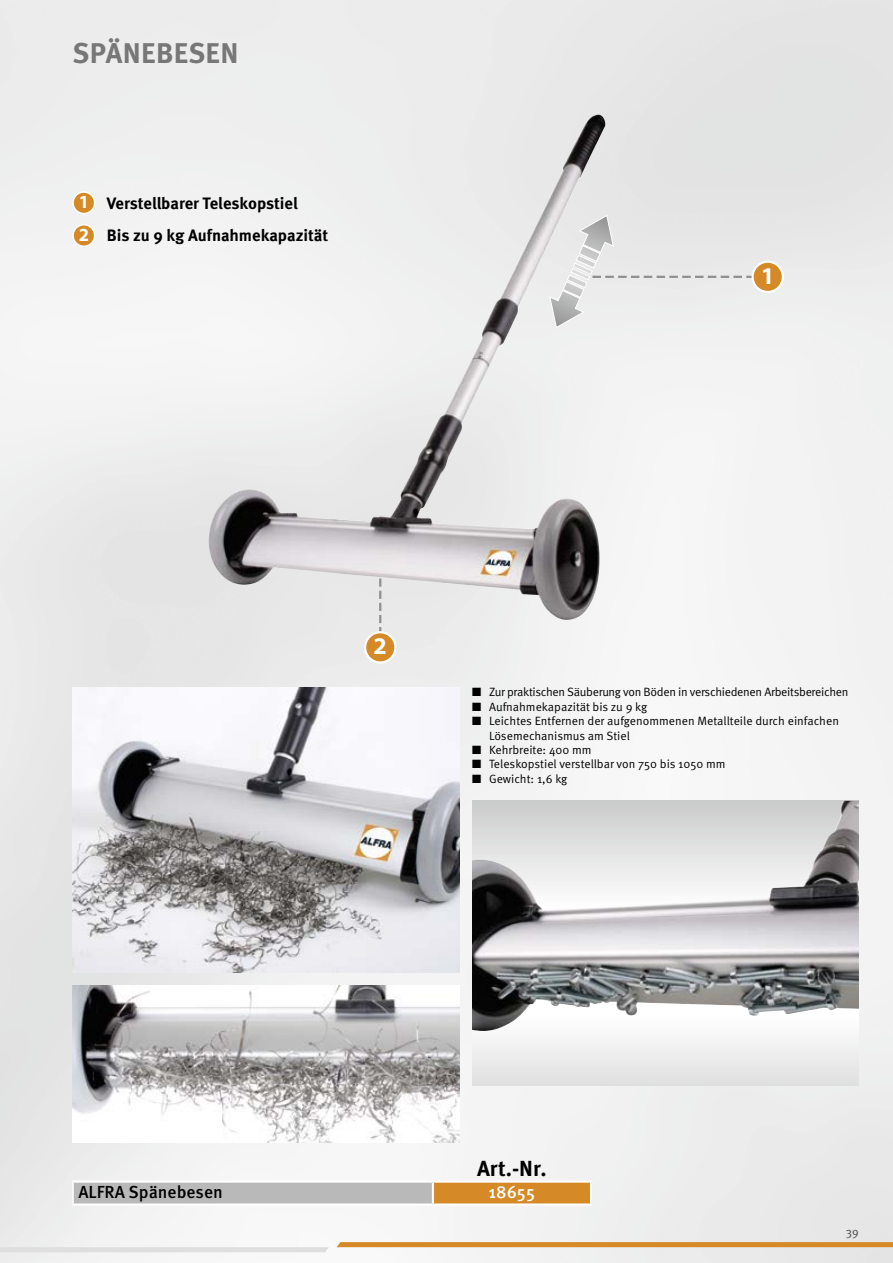
<style>
.page{position:relative;width:893px;height:1263px;background:#fff}
.page>*{position:absolute;margin:0;border:0;box-sizing:border-box;transform-origin:0 0}
.Ü2_Grey-Design{font:700 28.5px "Meta OT";letter-spacing:.015em;color:#777}
.Detail_Punkt_Kreis{font:700 24px "Myriad Pro";color:#fff}
.Art-Nr_Überschrift_g{font:700 21.75px "Meta OT";color:#000}
.t1{font:700 18.6px "Myriad Pro";color:#fff}
.Art-Name_zu_Art-Nr{font:500 17.4px "Meta OT";color:#000}
.Art-Nr_rechts{font:500 17.4px "Meta OT";color:#fff}
.Aufzählpunkte_Vortei{font:700 16.5px "Meta OT";letter-spacing:-.005em;color:#000}
.t2{font:12px/14.4px "Meta OT";letter-spacing:-.005em;color:#000}
.t3{font:12px "Meta OT";letter-spacing:-.025em;color:#000}
.t4{font:12px "Meta OT";color:#5e5e5d}
</style>
<div class="page">
<img style="left:0;top:0;width:893px;height:1263px">
<svg style="left:337px;top:1242px;width:556px;height:5px;background:#d58c2b"></svg>
<div style="left:0;top:1247px;width:329px;height:5px;background:#dedede"></div>
<div style="left:73px;top:1181px;width:360px;height:23px;background:#b9b9ba"></div>
<div style="left:433px;top:1181px;width:158px;height:23px;background:#d58a27"></div>
<hr style="left:72px;top:1180px;width:361px;height:3px;background:#fff">
<hr style="left:433px;top:1180px;width:158px;height:3px;background:#fff">
<hr style="left:432px;top:1183px;width:2px;height:20px;background:#fff">
<hr style="left:72px;top:1203px;width:361px;height:3px;background:#fff">
<hr style="left:433px;top:1203px;width:158px;height:3px;background:#fff">
<hr style="left:72px;top:1183px;width:2px;height:20px;background:#fff">
<svg style="left:590px;top:1183px;width:1px;height:20px"></svg>
<img style="left:209px;top:116px;width:391px;height:504px">
<img style="left:72px;top:687px;width:387px;height:285px">
<img style="left:72px;top:986px;width:387px;height:156px">
<svg style="left:472px;top:801px;width:387px;height:285px"></svg>
<img style="left:472px;top:801px;width:372px;height:230px">
<svg style="left:379px;top:578px;width:2px;height:53px"></svg>
<div style="left:365px;top:632px;width:30px;height:30px;background:#d58a27;border-radius:50%"></div>
<div style="left:364px;top:631px;width:32px;height:32px;border:2px solid #fff;border-radius:50%"></div>
<div style="left:73px;top:192px;width:22px;height:22px;background:#d58a27;border-radius:50%"></div>
<div style="left:72px;top:191px;width:23px;height:23px;border:2px solid #fff;border-radius:50%"></div>
<div style="left:73px;top:225px;width:22px;height:21px;background:#d58a27;border-radius:50%"></div>
<div style="left:72px;top:224px;width:23px;height:23px;border:2px solid #fff;border-radius:50%"></div>
<div style="left:753px;top:262px;width:30px;height:30px;background:#d58a27;border-radius:50%"></div>
<div style="left:751px;top:261px;width:33px;height:32px;border:2px solid #fff;border-radius:50%"></div>
<svg style="left:549px;top:214px;width:219px;height:115px;background:#e5e5e4"></svg>
<p class="Ü2_Grey-Design" style="left:72px;top:36px;width:167px">SPÄNEBESEN</p>
<p class="t1" style="left:79px;top:192px;width:12px">1</p>
<p class="t1" style="left:79px;top:224px;width:12px">2</p>
<p class="Aufzählpunkte_Vortei" style="left:107px;top:193px;width:193px">Verstellbarer Teleskopstiel</p>
<p class="Aufzählpunkte_Vortei" style="left:107px;top:226px;width:223px">Bis zu 9 kg Aufnahmekapazität</p>
<p class="Detail_Punkt_Kreis" style="left:761px;top:262px;width:15px">1</p>
<p class="Detail_Punkt_Kreis" style="left:374px;top:633px;width:15px">2</p>
<p class="t3" style="left:472px;top:685px;width:378px">■ Zur praktischen Säuberung von Böden in verschiedenen Arbeitsbereichen</p>
<p class="t2" style="left:472px;top:700px;width:177px">■ Aufnahmekapazität bis zu 9 kg</p>
<p class="t2" style="left:489px;top:714px;width:351px;text-indent:-17px">■ Leichtes Entfernen der aufgenommenen Metallteile durch einfachen<br>Lösemechanismus am Stiel</p>
<p class="t2" style="left:472px;top:743px;width:121px">■ Kehrbreite: 400 mm</p>
<p class="t2" style="left:472px;top:757px;width:255px">■ Teleskopstiel verstellbar von 750 bis 1050 mm</p>
<p class="t2" style="left:472px;top:772px;width:97px">■ Gewicht: 1,6 kg</p>
<p class="Art-Nr_Überschrift_g" style="left:477px;top:1156px;width:71px">Art.-Nr.</p>
<p class="Art-Name_zu_Art-Nr" style="left:78px;top:1182px;width:146px">ALFRA Spänebesen</p>
<p class="Art-Nr_rechts" style="left:489px;top:1182px;width:48px">18655</p>
<p class="t4" style="left:846px;top:1225px;width:15px">39</p>
</div>
